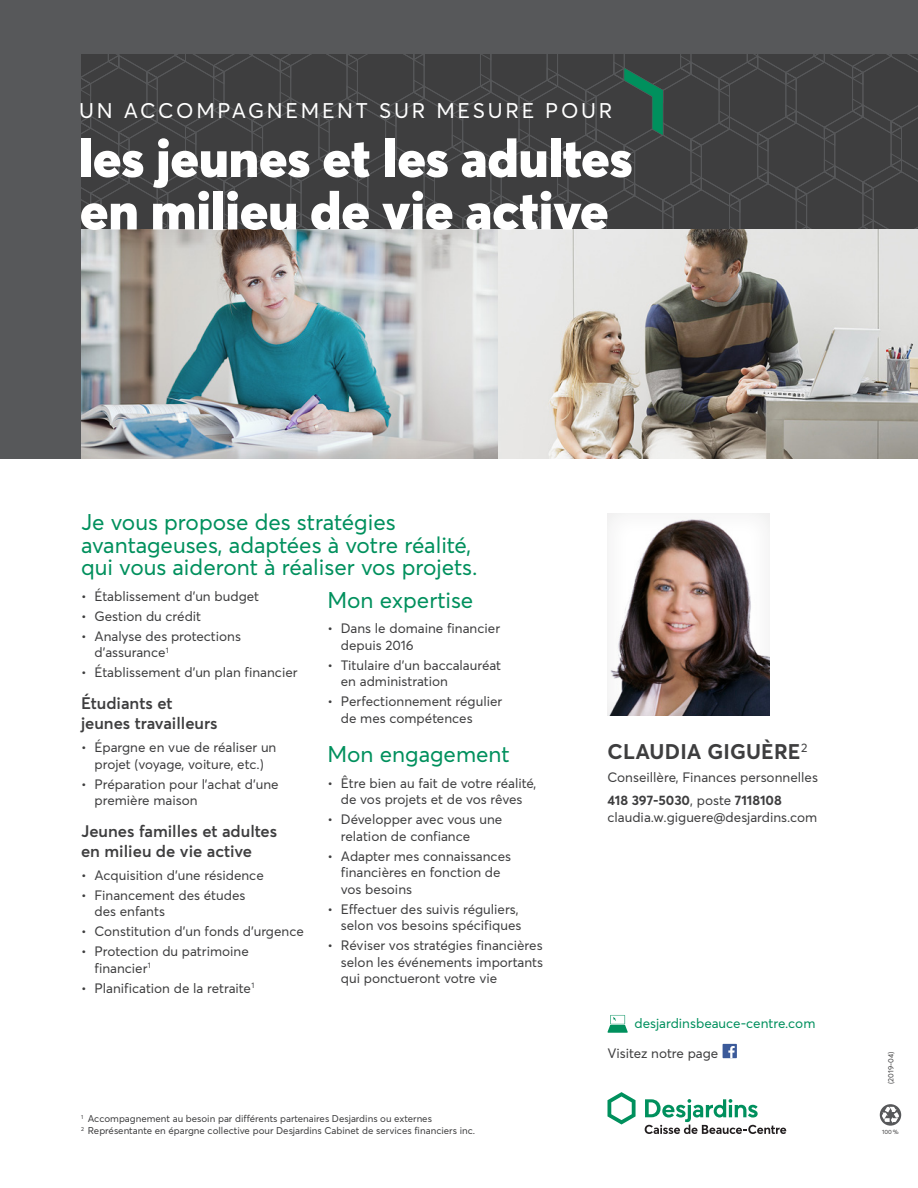
<style>
.page{position:relative;width:918px;height:1188px;background:#fff}
.page>*{position:absolute;margin:0;border:0;box-sizing:border-box;transform-origin:0 0}
.t1{font:900 52.5px/52.5px "Averta";color:#fff}
.t2{font:22.5px/22.5px "Averta";color:#00905d}
.t3{font:21px "Averta";letter-spacing:.13em;color:#fff}
.t4{font:700 21px "Averta";letter-spacing:.01em;color:#3e3e3f}
.t5{font:600 16.5px/19.5px "Averta";color:#3e3e3f}
.t6{font:13.5px/16.5px "Averta";color:#3e3e3f}
.t7{font:13.5px "Averta";color:#00905d}
.Note{font:9.75px "Averta";color:#3e3e3f}
.t8{font:7.5px "Averta";letter-spacing:-.005em;color:#3e3e3f}
.t9{font:6px "Averta";color:#3e3e3f}
.s1{font-weight:700}
</style>
<div class="page">
<div style="left:0;top:0;width:918px;height:459px;background:#57585a"></div>
<div style="left:81px;top:229px;width:420px;height:233px;background:#231f20;opacity:.1"></div>
<img style="left:498px;top:230px;width:420px;height:229px">
<div style="left:607px;top:513px;width:165px;height:205px;background:#231f20;opacity:.1"></div>
<svg style="left:81px;top:54px;width:837px;height:176px;background:#404142"></svg>
<svg style="left:880px;top:1104px;width:21px;height:22px"></svg>
<svg style="left:608px;top:1015px;width:20px;height:18px"></svg>
<div style="left:723px;top:1044px;width:14px;height:14px;background:#3b5a9a"></div>
<svg style="left:728px;top:1046px;width:7px;height:12px"></svg>
<svg style="left:608px;top:1092px;width:28px;height:33px"></svg>
<svg style="left:645px;top:1099px;width:141px;height:35px"></svg>
<h1 class="t3" style="left:79px;top:97px;width:535px">UN ACCOMPAGNEMENT SUR MESURE POUR</h1>
<h1 class="t1" style="left:78px;top:131px;width:556px">les jeunes et les adultes en milieu de vie active</h1>
<h2 class="t2" style="left:81px;top:511px;width:398px">Je vous propose des stratégies avantageuses, adaptées à votre réalité, qui vous aideront à réaliser vos projets.</h2>
<p class="t6" style="left:81px;top:588px;width:180px">• Établissement d’un budget</p>
<p class="t6" style="left:81px;top:608px;width:122px">• Gestion du crédit</p>
<p class="t6" style="left:94px;top:628px;width:148px;text-indent:-14px">• Analyse des protections d’assurance <sup>1</sup></p>
<p class="t6" style="left:81px;top:664px;width:218px">• Établissement d’un plan financier</p>
<h3 class="t5" style="left:81px;top:694px;width:138px">Étudiants et jeunes travailleurs</h3>
<p class="t6" style="left:81px;top:739px;width:197px;text-align:center">• Épargne en vue de réaliser un projet (voyage, voiture, etc.)</p>
<p class="t6" style="left:94px;top:776px;width:186px;text-indent:-14px">• Préparation pour l’achat d’une première maison</p>
<h3 class="t5" style="left:81px;top:821px;width:198px">Jeunes familles et adultes en milieu de vie active</h3>
<p class="t6" style="left:81px;top:867px;width:184px">• Acquisition d’une résidence</p>
<p class="t6" style="left:94px;top:887px;width:152px;text-indent:-14px">• Financement des études des enfants</p>
<p class="t6" style="left:81px;top:923px;width:224px">• Constitution d’un fonds d’urgence</p>
<p class="t6" style="left:94px;top:943px;width:156px;text-indent:-14px">• Protection du patrimoine financier <sup>1</sup></p>
<p class="t6" style="left:81px;top:980px;width:175px">• Planification de la retraite <sup>1</sup></p>
<h2 class="t2" style="left:327px;top:589px;width:148px">Mon expertise</h2>
<p class="t6" style="left:341px;top:620px;width:161px;text-indent:-14px">• Dans le domaine financier depuis 2016</p>
<p class="t6" style="left:341px;top:657px;width:162px;text-indent:-14px">• Titulaire d’un baccalauréat en administration</p>
<p class="t6" style="left:341px;top:693px;width:163px;text-indent:-14px">• Perfectionnement régulier de mes compétences</p>
<h2 class="t2" style="left:327px;top:743px;width:184px">Mon engagement</h2>
<p class="t6" style="left:327px;top:775px;width:211px;text-align:center">• Être bien au fait de votre réalité, de vos projets et de vos rêves</p>
<p class="t6" style="left:341px;top:811px;width:163px;text-indent:-14px">• Développer avec vous une relation de confiance</p>
<p class="t6" style="left:341px;top:848px;width:172px;text-indent:-14px">• Adapter mes connaissances financières en fonction de vos besoins</p>
<p class="t6" style="left:327px;top:901px;width:196px;text-align:right">• Effectuer des suivis réguliers, selon vos besoins spécifiques</p>
<p class="t6" style="left:341px;top:937px;width:204px;text-align:justify;text-indent:-14px">• Réviser vos stratégies financières selon les événements importants qui ponctueront votre vie</p>
<p class="t4" style="left:608px;top:738px;width:201px">CLAUDIA GIGUÈRE <sup>2</sup></p>
<p class="t6" style="left:608px;top:769px;width:212px">Conseillère, Finances personnelles</p>
<p class="t6" style="left:608px;top:792px;width:211px"><span class="s1">418 397-5030</span>, poste <span class="s1">7118108 </span>claudia.w.giguere@desjardins.com</p>
<p class="t7" style="left:634px;top:1015px;width:182px">desjardinsbeauce-centre.com</p>
<p class="t6" style="left:608px;top:1045px;width:112px">Visitez notre page</p>
<p class="t8" style="left:886px;top:1084px;width:34px;rotate:-90deg">(2019-04)</p>
<p class="Note" style="left:81px;top:1112px;width:353px"><sup>1</sup> Accompagnement au besoin par différents partenaires Desjardins ou externes</p>
<p class="Note" style="left:81px;top:1124px;width:396px"><sup>2</sup> Représentante en épargne collective pour Desjardins Cabinet de services financiers inc.</p>
<p class="t9" style="left:882px;top:1128px;width:18px">100 %</p>
</div>
